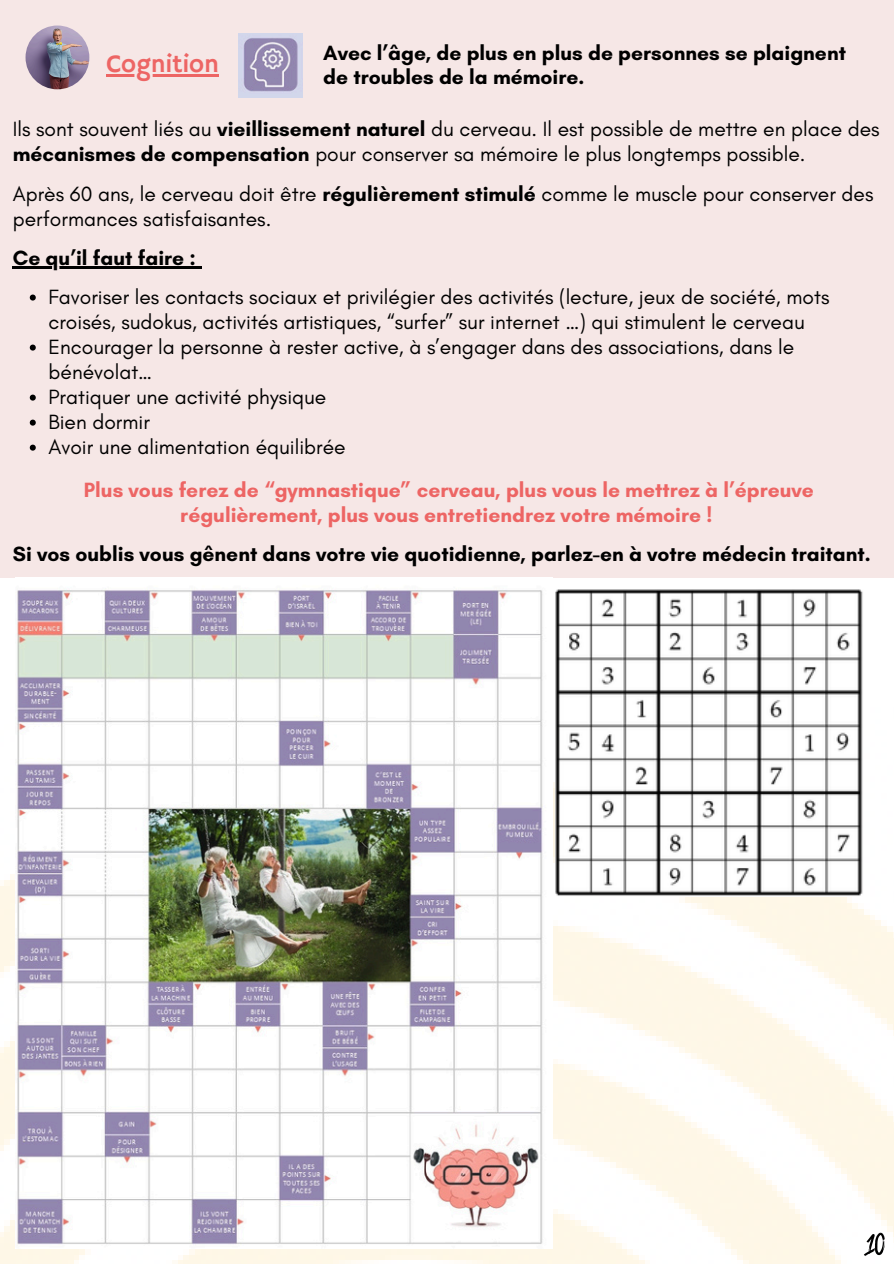
<style>
.page{position:relative;width:894px;height:1264px;background:#fff}
.page>*{position:absolute;margin:0;border:0;box-sizing:border-box;transform-origin:0 0}
.t1{font:25.5px "Hammersmith One";color:#ed6564}
.t2{font:21px/25px "Glacial Indifference";color:#000}
.t3{font:700 21px/24.8px "Glacial Indifference";color:#000}
.t4{font:700 21px/25px "Glacial Indifference";color:#ed6564;text-align:center}
.s1{font-weight:700}
</style>
<div class="page">
<div style="left:0;top:0;width:893px;height:577px;background:#f6e7e6"></div>
<img style="left:0;top:782px;width:893px;height:481px">
<img style="left:238px;top:33px;width:64px;height:65px">
<img style="left:15px;top:590px;width:537px;height:658px">
<img style="left:555px;top:589px;width:308px;height:307px">
<hr style="left:106px;top:74px;width:113px;height:3px;background:#ed6564">
<hr style="left:13px;top:266px;width:183px;height:2px;background:#000">
<svg style="left:30px;top:294px;width:6px;height:6px"></svg>
<svg style="left:30px;top:344px;width:6px;height:6px"></svg>
<svg style="left:30px;top:394px;width:6px;height:6px"></svg>
<svg style="left:30px;top:419px;width:6px;height:6px"></svg>
<svg style="left:30px;top:444px;width:6px;height:6px"></svg>
<svg style="left:863px;top:1232px;width:21px;height:24px"></svg>
<img style="left:26px;top:26px;width:63px;height:63px;border-radius:50%">
<p class="t3" style="left:323px;top:40px;width:524px">Avec l’âge, de plus en plus de personnes se plaignent de troubles de la mémoire.</p>
<h2 class="t1" style="left:106px;top:49px;width:114px">Cognition</h2>
<p class="t2" style="left:13px;top:117px;width:868px">Ils sont souvent liés au <span class="s1">vieillissement naturel</span> du cerveau. Il est possible de mettre en place des <span class="s1">mécanismes de compensation</span> pour conserver sa mémoire le plus longtemps possible.</p>
<p class="t2" style="left:13px;top:181px;width:862px">Après 60 ans, le cerveau doit être <span class="s1">régulièrement stimulé</span> comme le muscle pour conserver des performances satisfaisantes.</p>
<h2 class="t3" style="left:13px;top:245px;width:185px">Ce qu’il faut faire :</h2>
<p class="t2" style="left:48px;top:284px;width:782px">Favoriser les contacts sociaux et privilégier des activités (lecture, jeux de société, mots croisés, sudokus, activités artistiques, “surfer” sur internet …) qui stimulent le cerveau</p>
<p class="t2" style="left:48px;top:334px;width:747px">Encourager la personne à rester active, à s’engager dans des associations, dans le bénévolat…</p>
<p class="t2" style="left:48px;top:384px;width:279px">Pratiquer une activité physique</p>
<p class="t2" style="left:48px;top:409px;width:103px">Bien dormir</p>
<p class="t2" style="left:48px;top:434px;width:298px">Avoir une alimentation équilibrée</p>
<h2 class="t4" style="left:84px;top:477px;width:731px">Plus vous ferez de “gymnastique” cerveau, plus vous le mettrez à l’épreuve régulièrement, plus vous entretiendrez votre mémoire !</h2>
<h2 class="t3" style="left:13px;top:541px;width:859px">Si vos oublis vous gênent dans votre vie quotidienne, parlez-en à votre médecin traitant.</h2>
</div>
